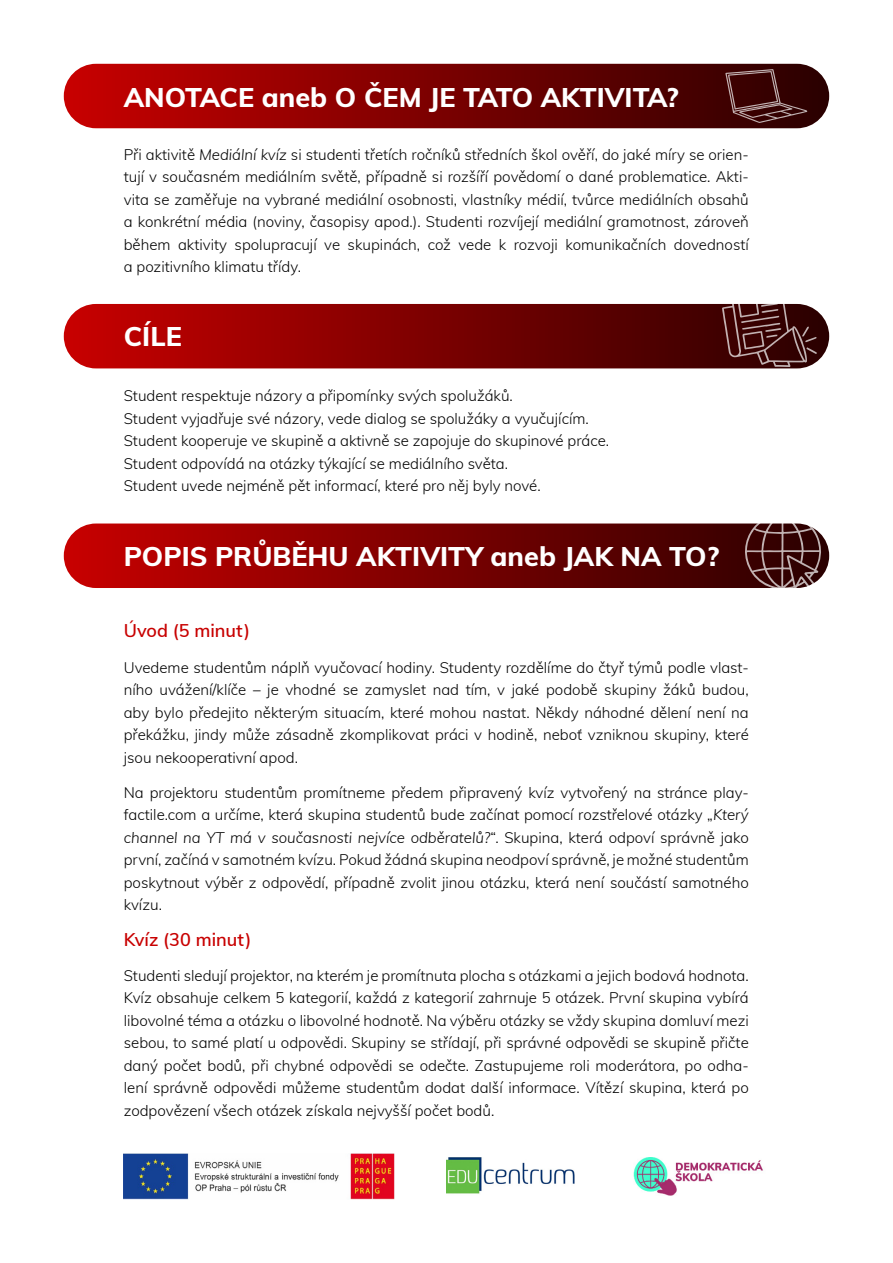
<style>
.page{position:relative;width:893px;height:1263px;background:#fff}
.page>*{position:absolute;margin:0;border:0;box-sizing:border-box;transform-origin:0 0}
.t1{font:800 27px "Muli";color:#fff}
.t2{font:600 18px "Muli";color:#c80000}
.t3{font:300 15px/22.5px "Muli";color:#000;text-align:justify}
.s1{font-style:italic}
</style>
<div class="page">
<div style="left:64px;top:64px;width:765px;height:64px;background:linear-gradient(to right,#c80000,#290000);border-radius:32px"></div>
<svg style="left:64px;top:304px;width:765px;height:64px;background:#820000"></svg>
<svg style="left:64px;top:523px;width:765px;height:65px;background:#810202"></svg>
<img style="left:123px;top:1154px;width:271px;height:45px">
<img style="left:447px;top:1157px;width:127px;height:37px">
<img style="left:633px;top:1157px;width:130px;height:39px">
<svg style="left:741px;top:523px;width:81px;height:65px;background:#593030"></svg>
<svg style="left:725px;top:69px;width:82px;height:54px;background:#4a1919"></svg>
<svg style="left:722px;top:304px;width:95px;height:63px;background:#502222"></svg>
<h1 class="t1" style="left:124px;top:77px;width:556px">ANOTACE aneb O ČEM JE TATO AKTIVITA?</h1>
<p class="t3" style="left:124px;top:142px;width:626px">Při aktivitě <span class="s1">Mediální kvíz</span> si studenti třetích ročníků středních škol ověří, do jaké míry se orien&shy;tují v současném mediálním světě, případně si rozšíří povědomí o dané problematice. Akti&shy;vita se zaměřuje na vybrané mediální osobnosti, vlastníky médií, tvůrce mediálních obsahů a konkrétní média (noviny, časopisy apod.). Studenti rozvíjejí mediální gramotnost, zároveň během aktivity spolupracují ve skupinách, což vede k rozvoji komunikačních dovedností a pozitivního klimatu třídy.</p>
<h1 class="t1" style="left:124px;top:317px;width:60px">CÍLE</h1>
<p class="t3" style="left:124px;top:384px;width:487px;text-align:left">Student respektuje názory a připomínky svých spolužáků.<br>Student vyjadřuje své názory, vede dialog se spolužáky a vyučujícím.<br>Student kooperuje ve skupině a aktivně se zapojuje do skupinové práce.<br>Student odpovídá na otázky týkající se mediálního světa.<br>Student uvede nejméně pět informací, které pro něj byly nové.</p>
<h1 class="t1" style="left:124px;top:537px;width:597px">POPIS PRŮBĚHU AKTIVITY aneb JAK NA TO?</h1>
<p class="t2" style="left:124px;top:618px;width:128px">Úvod (5 minut)</p>
<p class="t3" style="left:124px;top:655px;width:626px">Uvedeme studentům náplň vyučovací hodiny. Studenty rozdělíme do čtyř týmů podle vlast&shy;ního uvážení/klíče – je vhodné se zamyslet nad tím, v jaké podobě skupiny žáků budou, aby bylo předejito některým situacím, které mohou nastat. Někdy náhodné dělení není na překážku, jindy může zásadně zkomplikovat práci v hodině, neboť vzniknou skupiny, které jsou nekooperativní apod.</p>
<p class="t3" style="left:124px;top:780px;width:626px">Na projektoru studentům promítneme předem připravený kvíz vytvořený na stránce play&shy;factile.com a určíme, která skupina studentů bude začínat pomocí rozstřelové otázky „<span class="s1">Který channel na YT má v současnosti nejvíce odběratelů?</span>“. Skupina, která odpoví správně jako první, začíná v samotném kvízu. Pokud žádná skupina neodpoví správně, je možné studentům poskytnout výběr z odpovědí, případně zvolit jinou otázku, která není součástí samotného kvízu.</p>
<p class="t2" style="left:124px;top:926px;width:129px">Kvíz (30 minut)</p>
<p class="t3" style="left:124px;top:963px;width:626px">Studenti sledují projektor, na kterém je promítnuta plocha s otázkami a jejich bodová hodnota.<br>Kvíz obsahuje celkem 5 kategorií, každá z kategorií zahrnuje 5 otázek. První skupina vybírá libovolné téma a otázku o libovolné hodnotě. Na výběru otázky se vždy skupina domluví mezi sebou, to samé platí u odpovědi. Skupiny se střídají, při správné odpovědi se skupině přičte daný počet bodů, při chybné odpovědi se odečte. Zastupujeme roli moderátora, po odha&shy;lení správně odpovědi můžeme studentům dodat další informace. Vítězí skupina, která po zodpovězení všech otázek získala nejvyšší počet bodů.</p>
</div>
